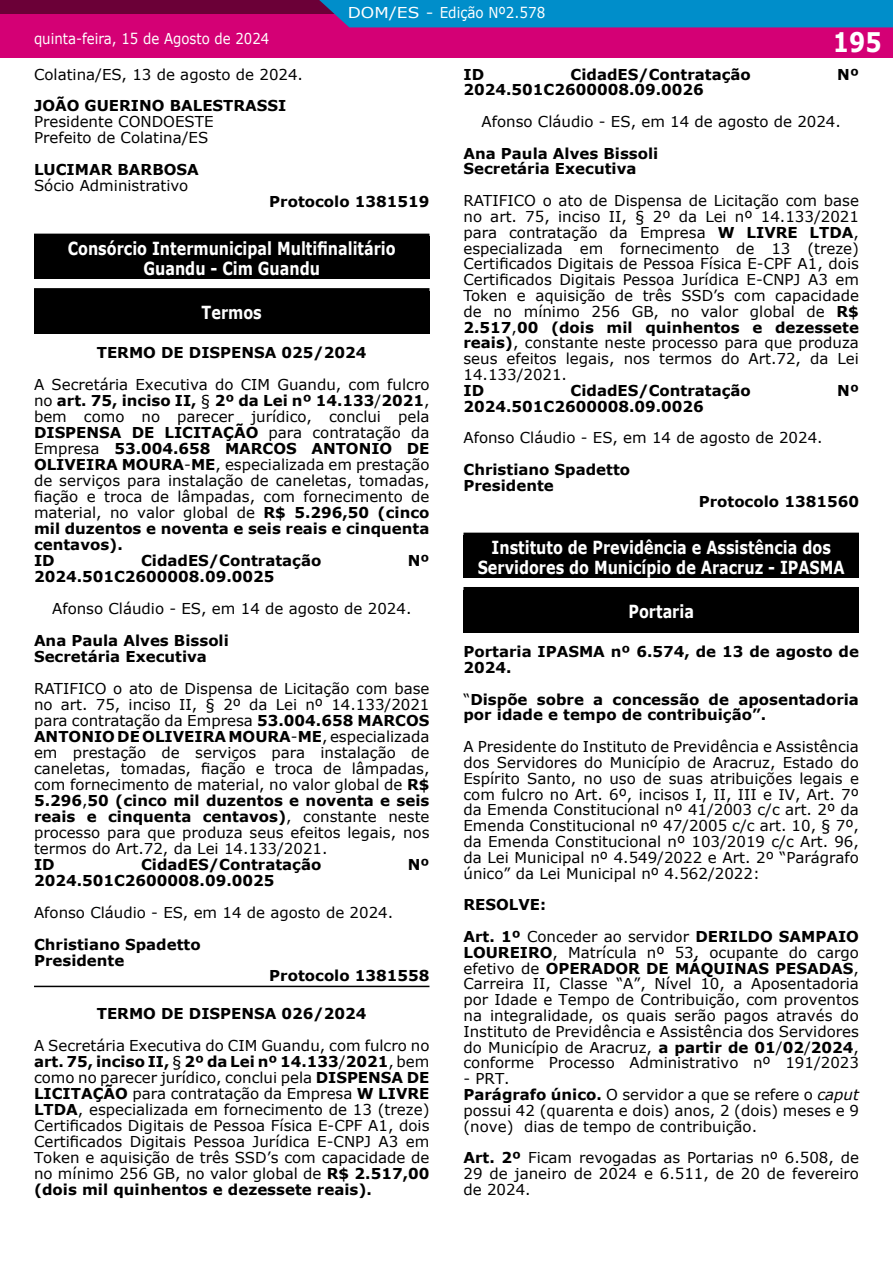
<style>
.page{position:relative;width:893px;height:1263px;background:#fff}
.page>*{position:absolute;margin:0;border:0;box-sizing:border-box;transform-origin:0 0}
.t1{font:700 27px "Verdana";color:#fff;scale:.85 1}
.t2{font:700 18px/19.5px "Verdana";color:#fff;text-align:center;scale:.8 1}
.t3{font:15px/15.8px "Verdana";color:#000;text-align:justify}
.t4{font:700 15px/15.9px "Verdana";color:#000}
.t5{font:15px "Verdana";color:#fff;scale:.89 1}
.t6{font:15px "Verdana";color:#fff;scale:1.14 1}
.s1{font-weight:700}
.s2{font-weight:400}
.s3{font-style:italic}
</style>
<div class="page">
<hr style="left:0;top:0;width:1px;height:57px;background:#d40075">
<svg style="left:0;top:0;width:1px;height:14px"></svg>
<div style="left:1px;top:0;width:892px;height:57px;background:#d40075"></div>
<div style="left:1px;top:0;width:892px;height:14px;background:#6b0037"></div>
<div style="left:319px;top:0;width:574px;height:27px;background:#008eca"></div>
<hr style="left:34px;top:986px;width:395px;height:1px;background:#000">
<div style="left:34px;top:237px;width:395px;height:42px;background:#000"></div>
<div style="left:34px;top:234px;width:395px;height:6px;background:#000"></div>
<div style="left:34px;top:291px;width:395px;height:43px;background:#000"></div>
<div style="left:34px;top:288px;width:395px;height:6px;background:#000"></div>
<div style="left:463px;top:536px;width:396px;height:42px;background:#000"></div>
<div style="left:463px;top:533px;width:396px;height:6px;background:#000"></div>
<div style="left:463px;top:590px;width:396px;height:42px;background:#000"></div>
<div style="left:463px;top:587px;width:396px;height:6px;background:#000"></div>
<p class="t6" style="left:348px;top:2px;width:175px">DOM/ES - Edição Nº2.578</p>
<p class="t5" style="left:34px;top:28px;width:266px">quinta-feira, 15 de Agosto de 2024</p>
<p class="t3" style="left:34px;top:66px;width:271px">Colatina/ES, 13 de agosto de 2024.</p>
<p class="t4" style="left:34px;top:98px;width:254px">JOÃO GUERINO BALESTRASSI</p>
<p class="t3" style="left:34px;top:114px;width:181px">Presidente CONDOESTE<br>Prefeito de Colatina/ES</p>
<p class="t4" style="left:34px;top:162px;width:166px">LUCIMAR BARBOSA</p>
<p class="t3" style="left:34px;top:178px;width:156px">Sócio Administrativo</p>
<p class="t4" style="left:269px;top:194px;width:162px">Protocolo 1381519</p>
<p class="t2" style="left:68px;top:238px;width:412px">Consórcio Intermunicipal Multifinalitário<br>Guandu - Cim Guandu</p>
<p class="t2" style="left:202px;top:303px;width:77px">Termos</p>
<p class="t4" style="left:97px;top:345px;width:271px">TERMO DE DISPENSA 025/2024</p>
<p class="t3" style="left:34px;top:377px;width:397px;text-align:left">A Secretária Executiva do CIM Guandu, com fulcro no <span class="s1">art. 75, inciso II,</span> § <span class="s1">2º da Lei nº 14.133</span>/<span class="s1">2021</span>, bem como no parecer jurídico, conclui pela <span class="s1">DISPENSA DE LICITAÇÃO</span> para contratação da Empresa <span class="s1">53.004.658 MARCOS ANTONIO DE OLIVEIRA MOURA</span>-<span class="s1">ME</span>, especializada em prestação de serviços para instalação de caneletas, tomadas, fiação e troca de lâmpadas, com fornecimento de material, no valor global de <span class="s1">R$ 5.296,50 (cinco mil duzentos e noventa e seis reais e cinquenta centavos).<br>ID</span></p>
<p class="t4" style="left:141px;top:552px;width:182px">CidadES/Contratação</p>
<p class="t4" style="left:408px;top:552px;width:23px">Nº</p>
<p class="t4" style="left:34px;top:568px;width:242px">2024.501C2600008.09.0025</p>
<p class="t3" style="left:52px;top:600px;width:361px">Afonso Cláudio - ES, em 14 de agosto de 2024.</p>
<p class="t4" style="left:34px;top:632px;width:196px">Ana Paula Alves Bissoli<br>Secretária Executiva</p>
<p class="t3" style="left:34px;top:680px;width:397px">RATIFICO o ato de Dispensa de Licitação com base no art. 75, inciso II, § 2º da Lei nº 14.133/2021 para contratação da Empresa <span class="s1">53.004.658 MARCOS ANTONIO DE OLIVEIRA MOURA</span>-<span class="s1">ME</span>, especializada em prestação de serviços para instalação de caneletas, tomadas, fiação e troca de lâmpadas, com fornecimento de material, no valor global de <span class="s1">R$ 5.296</span>,<span class="s1">50 (cinco mil duzentos e noventa e seis reais e cinquenta centavos)</span>, constante neste processo para que produza seus efeitos legais, nos termos do Art.72, da Lei 14.133/2021.</p>
<p class="t4" style="left:34px;top:856px;width:22px">ID</p>
<p class="t4" style="left:141px;top:856px;width:182px">CidadES/Contratação</p>
<p class="t4" style="left:408px;top:856px;width:23px">Nº</p>
<p class="t4" style="left:34px;top:872px;width:242px">2024.501C2600008.09.0025</p>
<p class="t3" style="left:34px;top:904px;width:361px">Afonso Cláudio - ES, em 14 de agosto de 2024.</p>
<p class="t4" style="left:34px;top:936px;width:168px">Christiano Spadetto<br>Presidente</p>
<p class="t4" style="left:269px;top:968px;width:162px">Protocolo 1381558</p>
<p class="t4" style="left:97px;top:1005px;width:271px">TERMO DE DISPENSA 026/2024</p>
<p class="t3" style="left:34px;top:1038px;width:397px">A Secretária Executiva do CIM Guandu, com fulcro no <span class="s1">art. 75, inciso II,</span> § <span class="s1">2º da Lei nº 14.133</span>/<span class="s1">2021</span>, bem como no parecer jurídico, conclui pela <span class="s1">DISPENSA DE LICITAÇÃO</span> para contratação da Empresa <span class="s1">W LIVRE LTDA</span>, especializada em fornecimento de 13 (treze)<br>Certificados Digitais de Pessoa Física E-CPF A1, dois Certificados Digitais Pessoa Jurídica E-CNPJ A3 em Token e aquisição de três SSD’s com capacidade de no mínimo 256 GB, no valor global de <span class="s1">R$ 2.517,00 (dois mil quinhentos e dezessete reais).</span></p>
<h1 class="t1" style="left:833px;top:23px;width:59px">195</h1>
<p class="t4" style="left:463px;top:66px;width:22px">ID</p>
<p class="t4" style="left:570px;top:66px;width:182px">CidadES/Contratação</p>
<p class="t4" style="left:837px;top:66px;width:23px">Nº</p>
<p class="t4" style="left:463px;top:82px;width:242px">2024.501C2600008.09.0026</p>
<p class="t3" style="left:482px;top:113px;width:361px">Afonso Cláudio - ES, em 14 de agosto de 2024.</p>
<p class="t4" style="left:463px;top:145px;width:196px">Ana Paula Alves Bissoli<br>Secretária Executiva</p>
<p class="t3" style="left:463px;top:193px;width:397px">RATIFICO o ato de Dispensa de Licitação com base no art. 75, inciso II, § 2º da Lei nº 14.133/2021 para contratação da Empresa <span class="s1">W LIVRE LTDA</span>, especializada em fornecimento de 13 (treze)<br>Certificados Digitais de Pessoa Física E-CPF A1, dois Certificados Digitais Pessoa Jurídica E-CNPJ A3 em Token e aquisição de três SSD’s com capacidade de no mínimo 256 GB, no valor global de <span class="s1">R$ 2.517</span>,<span class="s1">00 (dois mil quinhentos e dezessete reais)</span>, constante neste processo para que produza seus efeitos legais, nos termos do Art.72, da Lei 14.133/2021.</p>
<p class="t4" style="left:463px;top:382px;width:22px">ID</p>
<p class="t4" style="left:570px;top:382px;width:182px">CidadES/Contratação</p>
<p class="t4" style="left:837px;top:382px;width:23px">Nº</p>
<p class="t4" style="left:463px;top:398px;width:242px">2024.501C2600008.09.0026</p>
<p class="t3" style="left:463px;top:430px;width:361px">Afonso Cláudio - ES, em 14 de agosto de 2024.</p>
<p class="t4" style="left:463px;top:461px;width:168px">Christiano Spadetto<br>Presidente</p>
<p class="t4" style="left:699px;top:493px;width:162px">Protocolo 1381560</p>
<p class="t2" style="left:478px;top:537px;width:460px">Instituto de Previdência e Assistência dos<br>Servidores do Município de Aracruz - IPASMA</p>
<p class="t2" style="left:628px;top:601px;width:83px">Portaria</p>
<p class="t4" style="left:463px;top:643px;width:397px">Portaria IPASMA nº 6.574, de 13 de agosto de<br>2024.</p>
<p class="t4" style="left:463px;top:691px;width:397px"><span class="s2">“</span>Dispõe sobre a concessão de aposentadoria por idade e tempo de contribuição”.</p>
<p class="t3" style="left:463px;top:738px;width:397px">A Presidente do Instituto de Previdência e Assistência dos Servidores do Município de Aracruz, Estado do Espírito Santo, no uso de suas atribuições legais e com fulcro no Art. 6º, incisos I, II, III e IV, Art. 7º da Emenda Constitucional nº 41/2003 c/c art. 2º da Emenda Constitucional nº 47/2005 c/c art. 10, § 7º, da Emenda Constitucional nº 103/2019 c/c Art. 96, da Lei Municipal nº 4.549/2022 e Art. 2º “Parágrafo único” da Lei Municipal nº 4.562/2022:</p>
<p class="t4" style="left:463px;top:889px;width:397px;line-height:31.7px">RESOLVE:<br>Art. 1º <span class="s2">Conceder ao servidor</span> DERILDO SAMPAIO</p>
<p class="t3" style="left:463px;top:944px;width:397px"><span class="s1">LOUREIRO</span>, Matrícula nº 53, ocupante do cargo efetivo de <span class="s1">OPERADOR DE MÁQUINAS PESADAS</span>, Carreira II, Classe “A”, Nível 10, a Aposentadoria por Idade e Tempo de Contribuição, com proventos na integralidade, os quais serão pagos através do Instituto de Previdência e Assistência dos Servidores do Município de Aracruz, <span class="s1">a partir de 01</span>/<span class="s1">02</span>/<span class="s1">2024</span>, conforme Processo Administrativo nº 191/2023</p>
<p class="t3" style="left:463px;top:1071px;width:397px;text-align:left">- PRT.<br><span class="s1">Parágrafo único.</span> O servidor a que se refere o <span class="s3">caput </span>possui 42 (quarenta e dois) anos, 2 (dois) meses e 9 (nove) dias de tempo de contribuição.</p>
<p class="t3" style="left:463px;top:1150px;width:397px"><span class="s1">Art. 2º</span> Ficam revogadas as Portarias nº 6.508, de 29 de janeiro de 2024 e 6.511, de 20 de fevereiro de 2024.</p>
</div>
